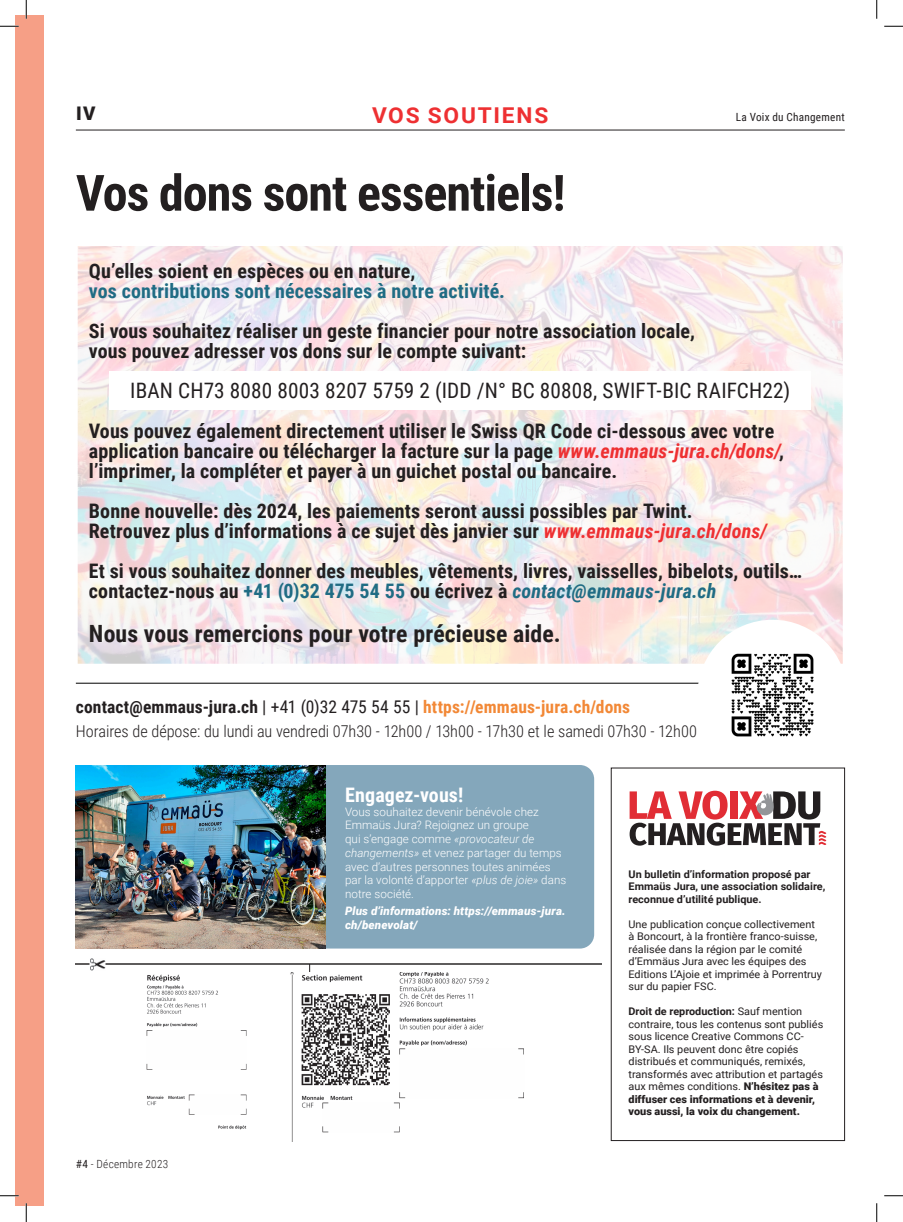
<style>
.page{position:relative;width:903px;height:1222px;background:#fff}
.page>*{position:absolute;margin:0;border:0;box-sizing:border-box;transform-origin:0 0}
.t1{font:700 50px "Roboto Condensed";letter-spacing:-.02em;color:#231f20}
.t2{font:700 23.75px "Roboto Condensed";letter-spacing:.005em;color:#231f20}
.t3{font:700 21.88px "Roboto";letter-spacing:.08em;color:#ee3032;scale:1.04 1}
.t4{font:21.25px "Roboto Condensed";letter-spacing:.005em;color:#231f20}
.t5{font:700 20px/20px "Roboto Condensed";letter-spacing:.005em;color:#231f20}
.t6{font:700 20px "Roboto Condensed";letter-spacing:.005em;color:#206c84}
.t7{font:700 20px "Roboto Condensed";letter-spacing:.005em;color:#fff}
.t8{font:900 18.75px "Roboto";color:#231f20}
.t9{font:700 17.5px "Roboto Condensed";letter-spacing:.01em;color:#f28836}
.t10{font:300 16.25px "Roboto Condensed";letter-spacing:-.005em;color:#231f20}
.t11{font:300 11.62px/13.8px "Roboto";letter-spacing:.005em;color:#fff}
.t12{font:italic 900 11.62px/13.8px "Roboto";letter-spacing:.01em;color:#fff}
.t13{font:11.25px "Roboto Condensed";letter-spacing:.025em;color:#231f20}
.t14{font:300 11.25px "Roboto Condensed";letter-spacing:.025em;color:#231f20}
.t15{font:10.5px/12.5px "Roboto";color:#231f20}
.t16{font:700 10.5px/12.5px "Roboto";color:#231f20}
.s1{font-style:italic;color:#ee3032}
.s2{color:#206c84}
.s3{font-style:italic;color:#206c84}
.s4{color:#231f20}
.s5{font-weight:400;color:#231f20}
.s6{font-weight:400}
.s7{font-style:italic}
.s8{font-weight:700}
.s9{font-weight:900}
</style>
<div class="page">
<hr style="left:76px;top:130px;width:769px;height:1px;background:#231f20">
<div style="left:325px;top:765px;width:269px;height:183px;background:#84a7bb"></div>
<img style="left:76px;top:765px;width:249px;height:183px">
<div style="left:16px;top:16px;width:28px;height:1190px;background:#f69f86"></div>
<hr style="left:76px;top:683px;width:699px;height:1px;background:#000">
<img style="left:78px;top:246px;width:765px;height:418px">
<div style="left:697px;top:620px;width:150px;height:150px;background:#fff;border-radius:50%"></div>
<img style="left:731px;top:653px;width:83px;height:84px">
<div style="left:611px;top:768px;width:234px;height:373px;border:1px solid #231f20"></div>
<svg style="left:630px;top:791px;width:196px;height:54px"></svg>
<div style="left:109px;top:371px;width:702px;height:39px;background:#fff"></div>
<img style="left:290px;top:971px;width:234px;height:170px">
<img style="left:146px;top:974px;width:101px;height:156px">
<img style="left:76px;top:958px;width:525px;height:13px">
<svg style="left:0;top:25px;width:19px;height:2px"></svg>
<svg style="left:884px;top:25px;width:19px;height:2px"></svg>
<svg style="left:0;top:1195px;width:19px;height:1px"></svg>
<svg style="left:884px;top:1195px;width:19px;height:1px"></svg>
<svg style="left:25px;top:0;width:2px;height:19px"></svg>
<svg style="left:25px;top:1203px;width:2px;height:19px"></svg>
<svg style="left:876px;top:0;width:1px;height:19px"></svg>
<svg style="left:876px;top:1203px;width:1px;height:19px"></svg>
<p class="t8" style="left:76px;top:100px;width:21px">IV</p>
<p class="t3" style="left:372px;top:100px;width:171px">VOS SOUTIENS</p>
<p class="t13" style="left:736px;top:109px;width:110px">La Voix du Changement</p>
<h1 class="t1" style="left:76px;top:158px;width:491px">Vos dons sont essentiels!</h1>
<p class="t5" style="left:89px;top:260px;width:328px">Qu’elles soient en espèces ou en nature,</p>
<p class="t6" style="left:89px;top:277px;width:418px">vos contributions sont nécessaires à notre activité.</p>
<p class="t5" style="left:89px;top:320px;width:607px">Si vous souhaitez réaliser un geste financier pour notre association locale, vous pouvez adresser vos dons sur le compte suivant:</p>
<p class="t4" style="left:130px;top:375px;width:661px">IBAN CH73 8080 8003 8207 5759 2 (IDD /N° BC 80808, SWIFT-BIC RAIFCH22)</p>
<p class="t5" style="left:89px;top:420px;width:697px">Vous pouvez également directement utiliser le Swiss QR Code ci-dessous avec votre application bancaire ou télécharger la facture sur la page <span class="s1">www.emmaus-jura.ch/dons/</span>, l’imprimer, la compléter et payer à un guichet postal ou bancaire.</p>
<p class="t5" style="left:89px;top:500px;width:679px">Bonne nouvelle: dès 2024, les paiements seront aussi possibles par Twint.<br>Retrouvez plus d’informations à ce sujet dès janvier sur <span class="s1">www.emmaus-jura.ch/dons/</span></p>
<p class="t5" style="left:89px;top:560px;width:715px">Et si vous souhaitez donner des meubles, vêtements, livres, vaisselles, bibelots, outils… contactez-nous au <span class="s2">+41 (0)32 475 54 55</span> ou écrivez à <span class="s3">contact@emmaus-jura.ch</span></p>
<p class="t2" style="left:89px;top:616px;width:473px">Nous vous remercions pour votre précieuse aide.</p>
<p class="t9" style="left:76px;top:695px;width:556px"><span class="s4">contact@emmaus-jura.ch</span> <span class="s5">| +41 (0)32 475 54 55 |</span> https://emmaus-jura.ch/dons</p>
<p class="t10" style="left:76px;top:720px;width:623px">Horaires de dépose: du lundi au vendredi 07h30 - 12h00 / 13h00 - 17h30 et le samedi 07h30 - 12h00</p>
<p class="t14" style="left:76px;top:1156px;width:94px"><span class="s6">#4</span> - Décembre 2023</p>
<p class="t7" style="left:345px;top:780px;width:120px">Engagez-vous!</p>
<p class="t11" style="left:345px;top:804px;width:223px">Vous souhaitez devenir bénévole chez Emmaüs Jura? Rejoignez un groupe<br>qui s’engage comme <span class="s7">«provocateur de changements»</span> et venez partager du temps avec d’autres personnes toutes animées par la volonté d’apporter <span class="s7">«plus de joie»</span> dans notre société.</p>
<p class="t12" style="left:345px;top:904px;width:222px">Plus d’informations: https://emmaus-jura. ch/benevolat/</p>
<p class="t16" style="left:628px;top:867px;width:198px">Un bulletin d’information proposé par<br>Emmaüs Jura, une association solidaire, reconnue d’utilité publique.</p>
<p class="t15" style="left:628px;top:917px;width:195px">Une publication conçue collectivement à Boncourt, à la frontière franco-suisse, réalisée dans la région par le comité d’Emmäus Jura avec les équipes des Editions L’Ajoie et imprimée à Porrentruy sur du papier FSC.</p>
<p class="t15" style="left:628px;top:1005px;width:196px"><span class="s8">Droit de reproduction:</span> Sauf mention contraire, tous les contenus sont publiés sous licence Creative Commons CC-BY-SA. Ils peuvent donc être copiés distribués et communiqués, remixés, transformés avec attribution et partagés aux mêmes conditions. <span class="s9">N’hésitez pas à diffuser ces informations et à devenir, vous aussi, la voix du changement.</span></p>
</div>
